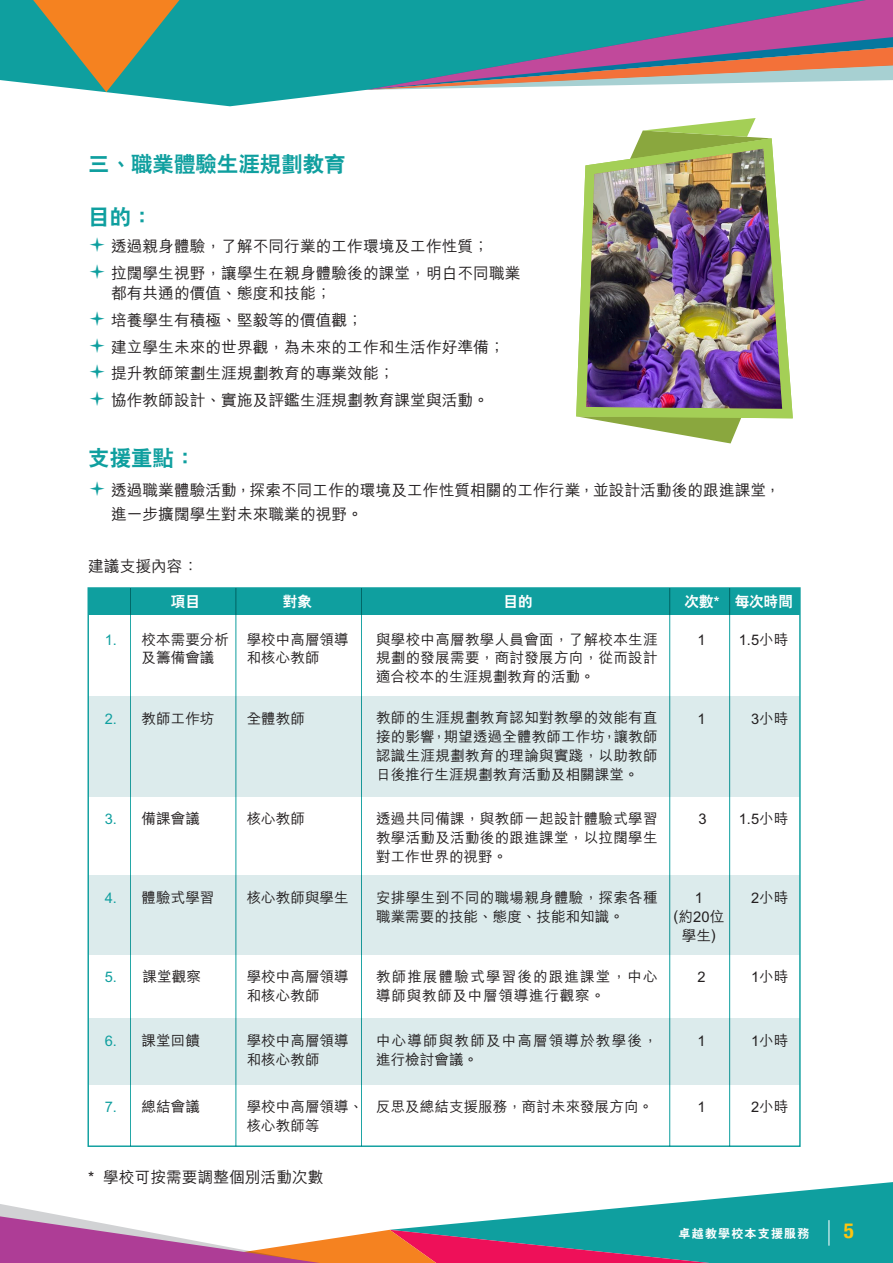
<style>
.page{position:relative;width:893px;height:1263px;background:#fff}
.page>*{position:absolute;margin:0;border:0;box-sizing:border-box;transform-origin:0 0}
.t1{font:800 21.45px "C Hei 2 HK";color:#0f9f9f}
.t2{font:700 condensed 21px "Helvetica Neue";color:#fec40e}
.t3{font:500 15.75px/26.7px "M Hei HK";color:#231f20}
.t4{font:500 14.7px/19.2px "M Hei HK";color:#231f20;text-align:center}
.t5{font:500 14.55px/18.9px "M Hei HK";color:#231f20}
.t6{font:500 14.55px/18.9px "M Hei HK";letter-spacing:.075em;color:#231f20}
.t7{font:800 14.55px "C Hei 2 HK";color:#fff}
.t8{font:500 14.55px "M Hei HK";color:#0f9f9f}
.t9{font:800 12px "C Hei 2 HK";letter-spacing:.1em;color:#fff}
.s1{color:#0f9f9f}
</style>
<div class="page">
<svg style="left:0;top:0;width:366px;height:106px;background:#32adad"></svg>
<svg style="left:366px;top:0;width:527px;height:90px;background:#688d9d"></svg>
<svg style="left:33px;top:0;width:146px;height:92px;background:#879261"></svg>
<svg style="left:586px;top:418px;width:155px;height:25px"></svg>
<svg style="left:576px;top:143px;width:217px;height:275px"></svg>
<img style="left:586px;top:149px;width:196px;height:260px">
<svg style="left:630px;top:118px;width:142px;height:42px"></svg>
<div style="left:88px;top:588px;width:712px;height:27px;background:#0f9f9f"></div>
<div style="left:88px;top:876px;width:712px;height:79px;background:#dcebec"></div>
<div style="left:88px;top:696px;width:712px;height:100px;background:#dcebec"></div>
<div style="left:88px;top:1018px;width:712px;height:66px;background:#dcebec"></div>
<hr style="left:236px;top:588px;width:1px;height:558px;background:#0f9f9f">
<hr style="left:130px;top:588px;width:1px;height:558px;background:#0f9f9f">
<hr style="left:361px;top:588px;width:1px;height:558px;background:#0f9f9f">
<hr style="left:669px;top:588px;width:1px;height:558px;background:#0f9f9f">
<hr style="left:729px;top:588px;width:1px;height:558px;background:#0f9f9f">
<svg style="left:0;top:1182px;width:893px;height:81px"></svg>
<hr style="left:828px;top:1220px;width:2px;height:26px;background:#fff">
<h1 class="t1" style="left:88px;top:149px;width:259px">三、職業體驗生涯規劃教育</h1>
<h1 class="t1" style="left:88px;top:203px;width:66px">目的：</h1>
<p class="t3" style="left:111px;top:232px;width:411px">透過親身體驗，了解不同行業的工作環境及工作性質；<br>拉闊學生視野，讓學生在親身體驗後的課堂，明白不同職業</p>
<p class="t3" style="left:111px;top:279px;width:395px">都有共通的價值、態度和技能；<br>培養學生有積極、堅毅等的價值觀；<br>建立學生未來的世界觀，為未來的工作和生活作好準備；提升教師策劃生涯規劃教育的專業效能；<br>協作教師設計、實施及評鑑生涯規劃教育課堂與活動。</p>
<h1 class="t1" style="left:88px;top:444px;width:109px">支援重點：</h1>
<p class="t3" style="left:111px;top:477px;width:671px;line-height:23.7px">透過職業體驗活動，探索不同工作的環境及工作性質相關的工作行業，並設計活動後的跟進課堂，進一步擴闊學生對未來職業的視野。</p>
<p class="t3" style="left:88px;top:551px;width:112px">建議支援內容：</p>
<p class="t7" style="left:171px;top:592px;width:31px">項目</p>
<p class="t8" style="left:105px;top:629px;width:14px">1.</p>
<p class="t5" style="left:697px;top:629px;width:10px">1</p>
<p class="t5" style="left:739px;top:629px;width:51px">1.5小時</p>
<p class="t7" style="left:283px;top:592px;width:31px">對象</p>
<p class="t7" style="left:503px;top:592px;width:31px">目的</p>
<p class="t7" style="left:684px;top:592px;width:110px">次數* 每次時間</p>
<p class="t5" style="left:142px;top:629px;width:89px">校本需要分析及籌備會議</p>
<p class="t5" style="left:247px;top:629px;width:104px">學校中高層領導和核心教師</p>
<p class="t5" style="left:376px;top:629px;width:283px;text-align:justify">與學校中高層教學人員會面，了解校本生涯規劃的發展需要，商討發展方向，從而設計適合校本的生涯規劃教育的活動。</p>
<p class="t5" style="left:105px;top:708px;width:111px"><span class="s1">2.</span> 教師工作坊</p>
<p class="t5" style="left:247px;top:708px;width:60px">全體教師</p>
<p class="t5" style="left:376px;top:707px;width:283px">教師的生涯規劃教育認知對教學的效能有直</p>
<p class="t5" style="left:697px;top:708px;width:10px">1</p>
<p class="t5" style="left:751px;top:708px;width:39px">3小時</p>
<p class="t5" style="left:376px;top:726px;width:283px;text-align:justify">接的影響，期望透過全體教師工作坊，讓教師認識生涯規劃教育的理論與實踐，以助教師日後推行生涯規劃教育活動及相關課堂。</p>
<p class="t5" style="left:105px;top:808px;width:97px"><span class="s1">3.</span> 備課會議</p>
<p class="t5" style="left:247px;top:808px;width:60px">核心教師</p>
<p class="t5" style="left:376px;top:808px;width:283px">透過共同備課，與教師一起設計體驗式學習</p>
<p class="t4" style="left:698px;top:808px;width:10px">3</p>
<p class="t5" style="left:739px;top:808px;width:51px">1.5小時</p>
<p class="t5" style="left:376px;top:827px;width:283px">教學活動及活動後的跟進課堂，以拉闊學生對工作世界的視野。</p>
<p class="t8" style="left:105px;top:887px;width:14px">4.</p>
<p class="t4" style="left:674px;top:887px;width:52px">1<br>(約20位學生)</p>
<p class="t5" style="left:142px;top:887px;width:74px">體驗式學習</p>
<p class="t5" style="left:247px;top:887px;width:104px">核心教師與學生</p>
<p class="t5" style="left:376px;top:887px;width:283px">安排學生到不同的職場親身體驗，探索各種</p>
<p class="t5" style="left:751px;top:887px;width:39px">2小時</p>
<p class="t5" style="left:376px;top:906px;width:249px">職業需要的技能、態度、技能和知識。</p>
<p class="t5" style="left:105px;top:966px;width:98px"><span class="s1">5.</span> 課堂觀察</p>
<p class="t5" style="left:247px;top:966px;width:104px">學校中高層領導</p>
<p class="t5" style="left:697px;top:966px;width:10px">2</p>
<p class="t5" style="left:751px;top:966px;width:39px">1小時</p>
<p class="t5" style="left:247px;top:985px;width:74px">和核心教師</p>
<p class="t6" style="left:376px;top:966px;width:283px">教師推展體驗式學習後的跟進課堂，中心導師與教師及中層領導進行觀察。</p>
<p class="t5" style="left:105px;top:1030px;width:97px"><span class="s1">6.</span> 課堂回饋</p>
<p class="t5" style="left:247px;top:1030px;width:104px">學校中高層領導</p>
<p class="t5" style="left:697px;top:1030px;width:10px">1</p>
<p class="t5" style="left:751px;top:1030px;width:39px">1小時</p>
<p class="t5" style="left:247px;top:1049px;width:74px">和核心教師</p>
<p class="t6" style="left:376px;top:1030px;width:283px">中心導師與教師及中高層領導於教學後，進行檢討會議。</p>
<p class="t5" style="left:105px;top:1096px;width:97px"><span class="s1">7.</span> 總結會議</p>
<p class="t5" style="left:247px;top:1096px;width:118px">學校中高層領導、</p>
<p class="t5" style="left:697px;top:1096px;width:10px">1</p>
<p class="t5" style="left:751px;top:1096px;width:39px">2小時</p>
<p class="t5" style="left:247px;top:1115px;width:74px">核心教師等</p>
<p class="t5" style="left:376px;top:1096px;width:279px">反思及總結支援服務，商討未來發展方向。</p>
<p class="t3" style="left:88px;top:1163px;width:237px">* 學校可按需要調整個別活動次數</p>
<p class="t9" style="left:679px;top:1226px;width:132px">卓越教學校本支援服務</p>
<h2 class="t2" style="left:844px;top:1213px;width:12px">5</h2>
</div>
